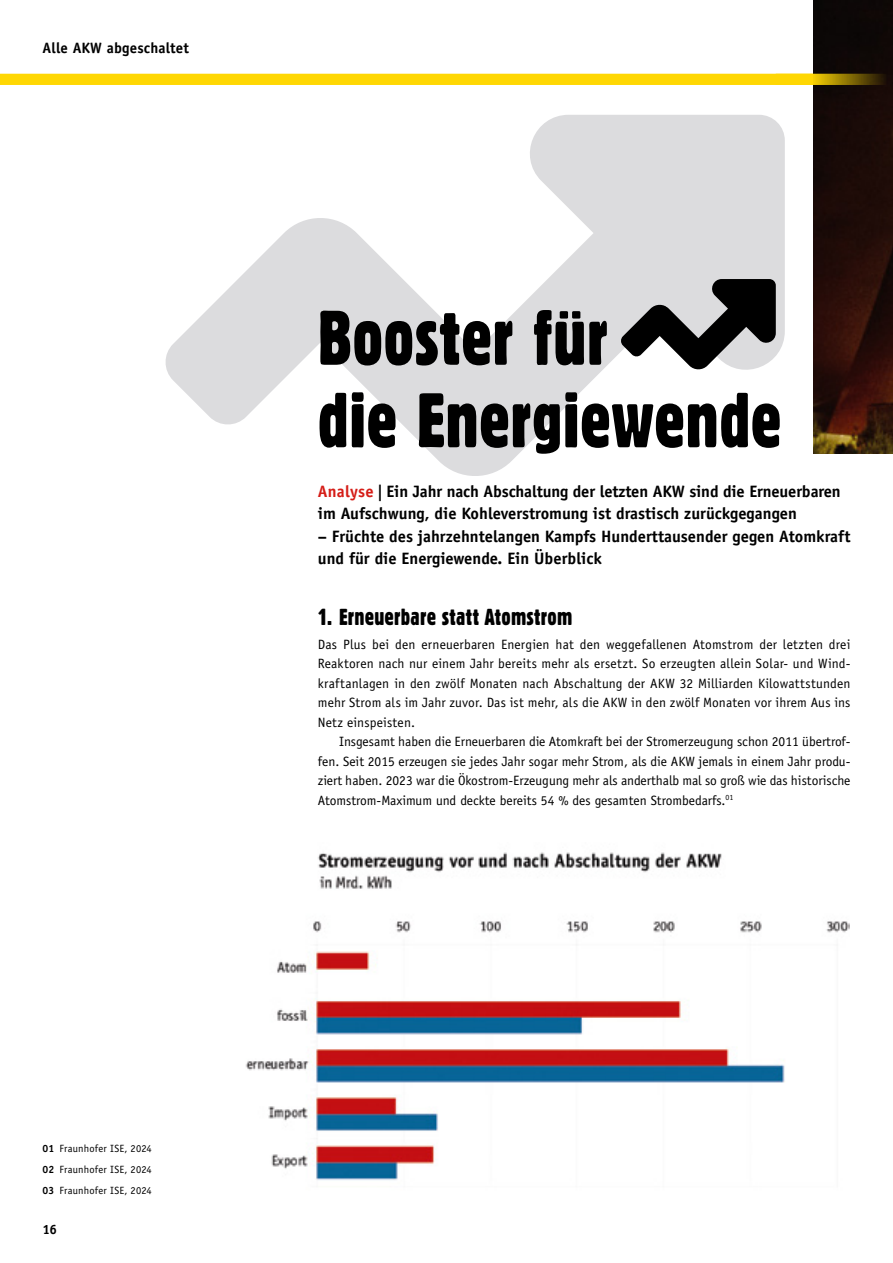
<style>
.page{position:relative;width:893px;height:1263px;background:#fff}
.page>*{position:absolute;margin:0;border:0;box-sizing:border-box;transform-origin:0 0}
.t1{font:75px/82.5px "Bloc Ext Cond";color:#000}
.t2{font:22.5px "Bloc Ext Cond";letter-spacing:.01em;color:#000}
.t3{font:700 16.5px/22.5px "Officina Sans Std";color:#000}
.t4{font:700 15px "Officina Sans Std";letter-spacing:.01em;color:#000}
.t5{font:13.5px/19.5px "Officina Sans Std";color:#000;text-align:justify}
.t6{font:700 13.5px "Officina Sans Std";color:#000}
.t7{font:10.5px/21.1px "Officina Sans Std";letter-spacing:.015em;color:#000;text-align:justify}
.s1{color:#d51d17}
.s2{font-weight:700}
</style>
<div class="page">
<div style="left:0;top:74px;width:893px;height:11px;background:#ffd703"></div>
<svg style="left:165px;top:115px;width:620px;height:361px"></svg>
<img style="left:814px;top:0;width:79px;height:454px">
<svg style="left:620px;top:279px;width:156px;height:92px;background:#7b7b7c"></svg>
<svg style="left:813px;top:74px;width:80px;height:11px"></svg>
<img style="left:245px;top:852px;width:604px;height:328px">
<p class="t4" style="left:43px;top:39px;width:148px">Alle AKW abgeschaltet</p>
<h1 class="t1" style="left:317px;top:297px;width:466px">Booster für<br>die Energiewende</h1>
<p class="t3" style="left:318px;top:480px;width:524px"><span class="s1">Analyse</span> | Ein Jahr nach Abschaltung der letzten AKW sind die Erneuerbaren im Aufschwung, die Kohleverstromung ist drastisch zurückgegangen</p>
<p class="t3" style="left:318px;top:525px;width:534px">– Früchte des jahrzehntelangen Kampfs Hunderttausender gegen Atomkraft und für die Energiewende. Ein Überblick</p>
<h2 class="t2" style="left:318px;top:603px;width:256px">1. Erneuerbare statt Atomstrom</h2>
<p class="t5" style="left:318px;top:634px;width:534px">Das Plus bei den erneuerbaren Energien hat den weggefallenen Atomstrom der letzten drei Reaktoren nach nur einem Jahr bereits mehr als ersetzt. So erzeugten allein Solar- und Wind&shy;kraftanlagen in den zwölf Monaten nach Abschaltung der AKW 32 Milliarden Kilowattstunden mehr Strom als im Jahr zuvor. Das ist mehr, als die AKW in den zwölf Monaten vor ihrem Aus ins Netz einspeisten.</p>
<p class="t5" style="left:318px;top:732px;width:534px;text-indent:21px">Insgesamt haben die Erneuerbaren die Atomkraft bei der Stromerzeugung schon 2011 übertrof&shy;fen. Seit 2015 erzeugen sie jedes Jahr sogar mehr Strom, als die AKW jemals in einem Jahr produ&shy;ziert haben. 2023 war die Ökostrom-Erzeugung mehr als anderthalb mal so groß wie das historische Atomstrom-Maximum und deckte bereits 54 % des gesamten Strombedarfs.<sup>01</sup></p>
<p class="t7" style="left:43px;top:1138px;width:111px"><span class="s2">01</span> Fraunhofer ISE, 2024<br><span class="s2">02</span> Fraunhofer ISE, 2024<br><span class="s2">03</span> Fraunhofer ISE, 2024</p>
<p class="t6" style="left:43px;top:1221px;width:16px">16</p>
</div>
